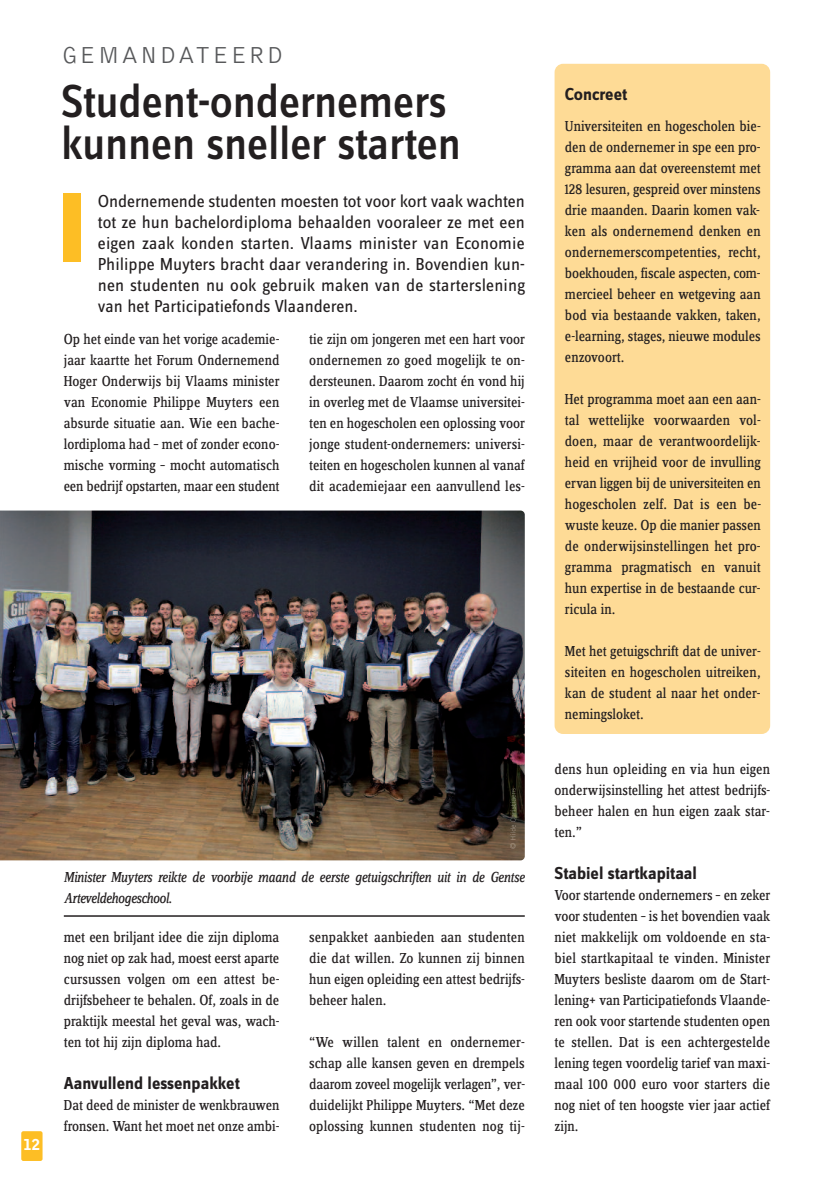
<style>
.page{position:relative;width:834px;height:1195px;background:#fff}
.page>*{position:absolute;margin:0;border:0;box-sizing:border-box;transform-origin:0 0}
.t1{font:500 48px/42px "Zine Sans Dis";letter-spacing:-.005em;color:#231f20;scale:.95 1}
.t2{font:300 24px "Bell Gothic Std";letter-spacing:.1em;color:#57585a}
.t3{font:18px/21px "Zine Sans Dis";color:#231f20;text-align:justify}
.t4{font:700 18px "Zine Sans Dis";color:#231f20}
.t5{font:15px/21px "Zine Serif Dis";color:#231f20;text-align:justify}
.t6{font:italic 15px/21px "Zine Serif Dis";letter-spacing:-.03em;color:#231f20;scale:.93 1}
.t7{font:900 15px "Bell Gothic Std";color:#fff}
</style>
<div class="page">
<div style="left:21px;top:1131px;width:22px;height:30px;background:#fdbe25;border-radius:2px"></div>
<div style="left:64px;top:193px;width:17px;height:68px;background:#fdbe25"></div>
<img style="left:0;top:510px;width:524px;height:350px">
<img style="left:510px;top:795px;width:5px;height:54px">
<div style="left:554px;top:64px;width:216px;height:670px;background:#fedb96;border-radius:9px"></div>
<hr style="left:64px;top:915px;width:460px;height:2px;background:#231f20">
<h2 class="t2" style="left:62px;top:46px;width:222px">GEMANDATEERD</h2>
<h1 class="t1" style="left:61px;top:85px;width:422px">Student-ondernemers kunnen sneller starten</h1>
<p class="t3" style="left:98px;top:192px;width:428px">Ondernemende studenten moesten tot voor kort vaak wachten tot ze hun bachelordiploma behaalden vooraleer ze met een eigen zaak konden starten. Vlaams minister van Economie Philippe Muyters bracht daar verandering in. Bovendien kun&shy;nen studenten nu ook gebruik maken van de starterslening van het Participatiefonds Vlaanderen.</p>
<p class="t5" style="left:64px;top:330px;width:217px">Op het einde van het vorige academie&shy;jaar kaartte het Forum Ondernemend Hoger Onderwijs bij Vlaams minister van Economie Philippe Muyters een absurde situatie aan. Wie een bache&shy;lordiploma had – met of zonder econo&shy;mische vorming – mocht automatisch een bedrijf opstarten, maar een student</p>
<p class="t5" style="left:309px;top:330px;width:217px">tie zijn om jongeren met een hart voor ondernemen zo goed mogelijk te on&shy;dersteunen. Daarom zocht én vond hij in overleg met de Vlaamse universitei&shy;ten en hogescholen een oplossing voor jonge student-ondernemers: universi&shy;teiten en hogescholen kunnen al vanaf dit academiejaar een aanvullend les-</p>
<p class="t7" style="left:24px;top:1139px;width:18px">12</p>
<p class="t6" style="left:64px;top:868px;width:497px">Minister Muyters reikte de voorbije maand de eerste getuigschriften uit in de Gentse<br>Arteveldehogeschool.</p>
<p class="t5" style="left:64px;top:928px;width:217px">met een briljant idee die zijn diploma nog niet op zak had, moest eerst aparte cursussen volgen om een attest be&shy;drijfsbeheer te behalen. Of, zoals in de praktijk meestal het geval was, wach&shy;ten tot hij zijn diploma had.</p>
<p class="t4" style="left:64px;top:1077px;width:177px">Aanvullend lessenpakket</p>
<p class="t5" style="left:64px;top:1096px;width:217px">Dat deed de minister de wenkbrauwen fronsen. Want het moet net onze ambi-</p>
<p class="t5" style="left:309px;top:928px;width:217px">senpakket aanbieden aan studenten die dat willen. Zo kunnen zij binnen hun eigen opleiding een attest bedrijfs&shy;beheer halen.</p>
<p class="t5" style="left:309px;top:1033px;width:217px">“We willen talent en ondernemer&shy;schap alle kansen geven en drempels daarom zoveel mogelijk verlagen”, ver&shy;duidelijkt Philippe Muyters. “Met deze oplossing kunnen studenten nog tij-</p>
<p class="t4" style="left:565px;top:88px;width:64px">Concreet</p>
<p class="t5" style="left:565px;top:117px;width:197px">Universiteiten en hogescholen bie&shy;den de ondernemer in spe een pro&shy;gramma aan dat overeenstemt met 128 lesuren, gespreid over minstens drie maanden. Daarin komen vak&shy;ken als ondernemend denken en ondernemerscompetenties, recht, boekhouden, fiscale aspecten, com&shy;mercieel beheer en wetgeving aan bod via bestaande vakken, taken, e-learning, stages, nieuwe modules enzovoort.</p>
<p class="t5" style="left:565px;top:390px;width:198px">Het programma moet aan een aan&shy;tal wettelijke voorwaarden vol&shy;doen, maar de verantwoordelijk&shy;heid en vrijheid voor de invulling ervan liggen bij de universiteiten en hogescholen zelf. Dat is een be&shy;wuste keuze. Op die manier passen de onderwijsinstellingen het pro&shy;gramma pragmatisch en vanuit hun expertise in de bestaande cur&shy;ricula in.</p>
<p class="t5" style="left:565px;top:642px;width:197px">Met het getuigschrift dat de univer&shy;siteiten en hogescholen uitreiken, kan de student al naar het onder&shy;nemingsloket.</p>
<p class="t5" style="left:554px;top:760px;width:217px">dens hun opleiding en via hun eigen onderwijsinstelling het attest bedrijfs&shy;beheer halen en hun eigen zaak star&shy;ten.”</p>
<p class="t4" style="left:554px;top:867px;width:144px">Stabiel startkapitaal</p>
<p class="t5" style="left:554px;top:886px;width:217px">Voor startende ondernemers – en zeker voor studenten – is het bovendien vaak niet makkelijk om voldoende en sta&shy;biel startkapitaal te vinden. Minister Muyters besliste daarom om de Start&shy;lening+ van Participatiefonds Vlaande&shy;ren ook voor startende studenten open te stellen. Dat is een achtergestelde lening tegen voordelig tarief van maxi&shy;maal 100 000 euro voor starters die nog niet of ten hoogste vier jaar actief zijn.</p>
</div>
